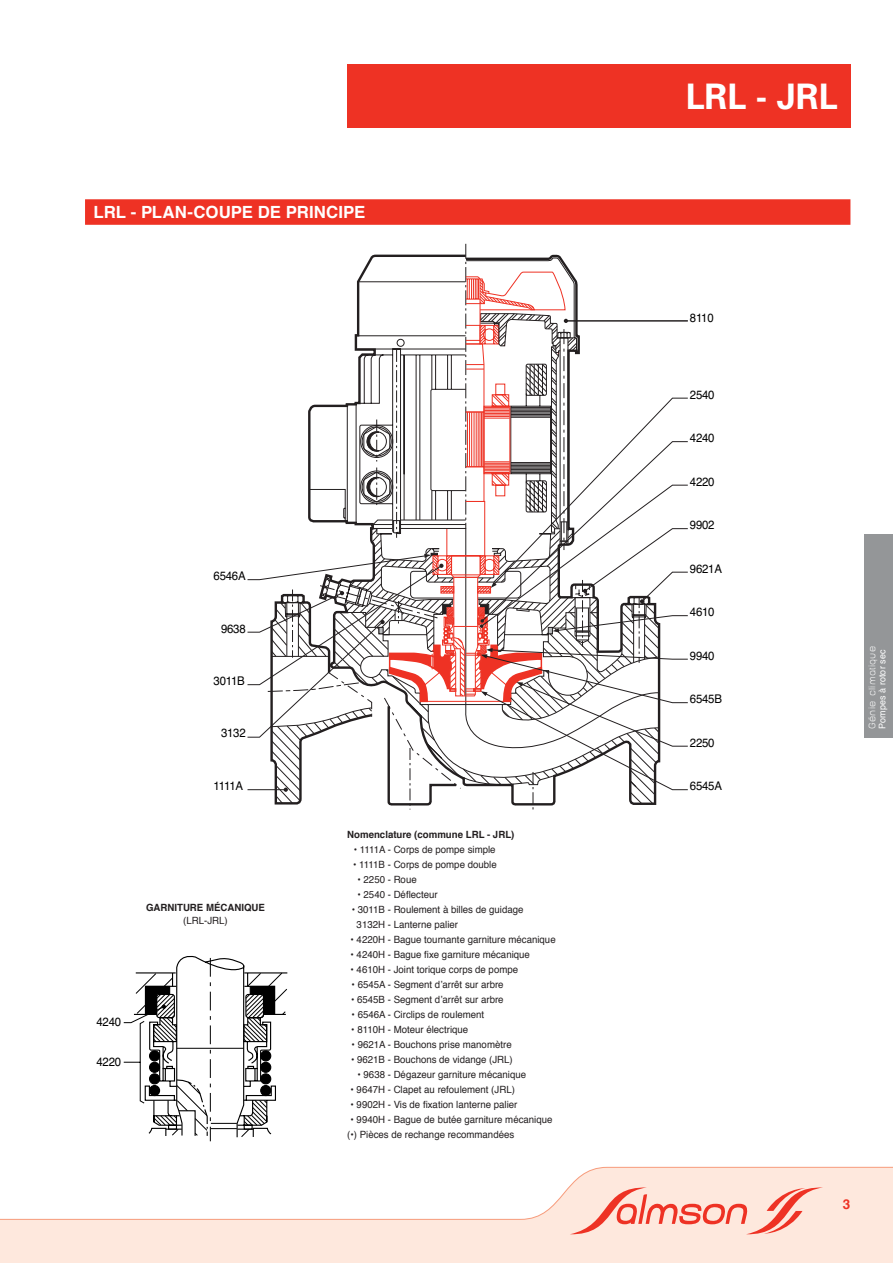
<style>
.page{position:relative;width:893px;height:1263px;background:#fff}
.page>*{position:absolute;margin:0;border:0;box-sizing:border-box;transform-origin:0 0}
.t1{font:700 35.25px "Univers";color:#fff}
.t2{font:700 16.8px "Helvetica";letter-spacing:.005em;color:#fff}
.t3{font:700 13.5px "Helvetica";color:#ee3224}
.t4{font:12px "Helvetica";letter-spacing:-.02em;color:#000;scale:.95 1}
.t5{font:9.9px/15px "Helvetica";color:#231f20}
.t6{font:700 9.9px "Helvetica";color:#231f20}
.t7{font:100 9.15px "Baby Mine";letter-spacing:.025em;color:#fff}
.t8{font:9.15px "Helvetica";letter-spacing:.02em;color:#fff}
</style>
<div class="page">
<div style="left:347px;top:64px;width:503px;height:64px;background:#ee3224"></div>
<svg style="left:123px;top:955px;width:165px;height:186px"></svg>
<svg style="left:247px;top:320px;width:441px;height:470px"></svg>
<svg style="left:267px;top:244px;width:383px;height:565px"></svg>
<div style="left:85px;top:199px;width:765px;height:26px;background:#ee3224"></div>
<svg style="left:0;top:1166px;width:893px;height:97px"></svg>
<div style="left:864px;top:534px;width:29px;height:203px;background:#949698"></div>
<h2 class="t2" style="left:94px;top:198px;width:273px">LRL - PLAN-COUPE DE PRINCIPE</h2>
<p class="t4" style="left:214px;top:566px;width:35px">6546A</p>
<p class="t4" style="left:221px;top:618px;width:27px">9638</p>
<p class="t4" style="left:214px;top:671px;width:34px">3011B</p>
<p class="t4" style="left:221px;top:723px;width:27px">3132</p>
<p class="t4" style="left:214px;top:775px;width:33px">1111A</p>
<p class="t6" style="left:146px;top:900px;width:121px">GARNITURE MÉCANIQUE</p>
<p class="t5" style="left:183px;top:913px;width:46px">(LRL-JRL)</p>
<p class="t4" style="left:96px;top:1013px;width:27px">4240</p>
<p class="t4" style="left:96px;top:1052px;width:27px">4220</p>
<p class="t6" style="left:347px;top:827px;width:169px">Nomenclature (commune LRL - JRL)</p>
<p class="t5" style="left:354px;top:842px;width:143px">• 1111A - Corps de pompe simple</p>
<p class="t5" style="left:353px;top:857px;width:145px">• 1111B - Corps de pompe double</p>
<p class="t5" style="left:358px;top:872px;width:61px">• 2250 - Roue</p>
<p class="t5" style="left:358px;top:887px;width:82px">• 2540 - Déflecteur</p>
<p class="t5" style="left:357px;top:902px;width:168px;text-indent:-5px">• 3011B - Roulement à billes de guidage<br>3132H - Lanterne palier</p>
<p class="t5" style="left:351px;top:932px;width:207px">• 4220H - Bague tournante garniture mécanique</p>
<p class="t5" style="left:351px;top:947px;width:181px">• 4240H - Bague fixe garniture mécanique</p>
<p class="t5" style="left:351px;top:962px;width:169px">• 4610H - Joint torique corps de pompe</p>
<p class="t5" style="left:352px;top:977px;width:153px">• 6545A - Segment d’arrêt sur arbre</p>
<p class="t5" style="left:351px;top:992px;width:154px">• 6545B - Segment d’arrêt sur arbre</p>
<p class="t5" style="left:352px;top:1007px;width:134px">• 6546A - Circlips de roulement</p>
<p class="t5" style="left:351px;top:1022px;width:118px">• 8110H - Moteur électrique</p>
<p class="t5" style="left:352px;top:1037px;width:162px">• 9621A - Bouchons prise manomètre</p>
<p class="t5" style="left:351px;top:1052px;width:163px">• 9621B - Bouchons de vidange (JRL)</p>
<p class="t5" style="left:358px;top:1067px;width:170px">• 9638 - Dégazeur garniture mécanique</p>
<p class="t5" style="left:351px;top:1082px;width:166px">• 9647H - Clapet au refoulement (JRL)</p>
<p class="t5" style="left:351px;top:1097px;width:168px">• 9902H - Vis de fixation lanterne palier</p>
<p class="t5" style="left:347px;top:1112px;width:207px;text-indent:3px">• 9940H - Bague de butée garniture mécanique (•) Pièces de rechange recommandées</p>
<h1 class="t1" style="left:686px;top:76px;width:154px">LRL - JRL</h1>
<p class="t4" style="left:690px;top:307px;width:27px">8110</p>
<p class="t4" style="left:690px;top:384px;width:27px">2540</p>
<p class="t4" style="left:690px;top:428px;width:27px">4240</p>
<p class="t4" style="left:690px;top:471px;width:27px">4220</p>
<p class="t4" style="left:690px;top:514px;width:27px">9902</p>
<p class="t4" style="left:690px;top:558px;width:35px">9621A</p>
<p class="t4" style="left:690px;top:602px;width:27px">4610</p>
<p class="t4" style="left:690px;top:645px;width:27px">9940</p>
<p class="t4" style="left:690px;top:689px;width:35px">6545B</p>
<p class="t4" style="left:690px;top:732px;width:27px">2250</p>
<p class="t4" style="left:690px;top:776px;width:35px">6545A</p>
<p class="t7" style="left:867px;top:729px;width:84px;rotate:-90deg">Génie climatique</p>
<p class="t8" style="left:875px;top:729px;width:81px;rotate:-90deg">Pompes à rotor sec</p>
<h3 class="t3" style="left:843px;top:1193px;width:9px">3</h3>
</div>
